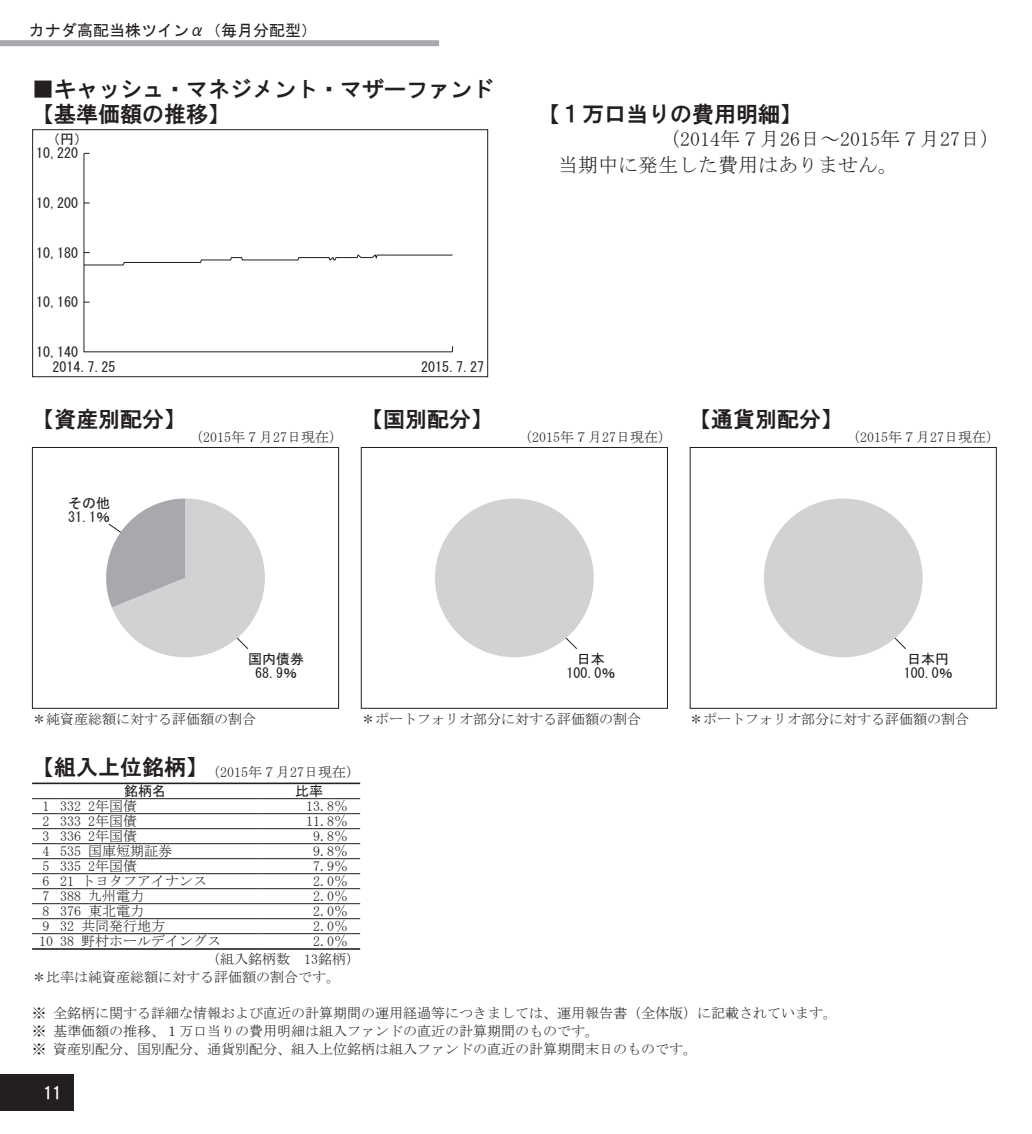
<style>
.page{position:relative;width:1032px;height:1134px;background:#fff}
.page>*{position:absolute;margin:0;border:0;box-sizing:border-box;transform-origin:0 0}
.t1{font:22px/25px "HGS Gothic E";color:#231f20}
.t2{font:20px/26px "MS Mincho";color:#231f20}
.t3{font:16.6px "HGS Gothic E";color:#fff}
.t4{font:16px "MS Gothic";color:#231f20}
.t5{font:14px/18px "MS Mincho";color:#231f20}
.t6{font:14px/14.2px "MS Gothic";color:#231f20}
.s1{font-family:"HGS Gothic E";font-size:22px}
</style>
<div class="page">
<div style="left:32px;top:129px;width:456px;height:248px;border:1px solid #231f20"></div>
<svg style="left:83px;top:152px;width:370px;height:201px"></svg>
<svg style="left:564px;top:638px;width:13px;height:11px"></svg>
<svg style="left:893px;top:636px;width:13px;height:13px"></svg>
<div style="left:32px;top:447px;width:307px;height:262px;border:1px solid #231f20"></div>
<div style="left:361px;top:447px;width:307px;height:262px;border:1px solid #231f20"></div>
<div style="left:690px;top:447px;width:307px;height:262px;border:1px solid #231f20"></div>
<div style="left:435px;top:498px;width:159px;height:159px;background:#d1d2d4;border-radius:79px"></div>
<div style="left:764px;top:498px;width:158px;height:159px;background:#d1d2d4;border-radius:79px"></div>
<svg style="left:106px;top:498px;width:159px;height:159px"></svg>
<div style="left:0;top:1074px;width:74px;height:37px;background:#231f20"></div>
<div style="left:0;top:40px;width:439px;height:6px;background:#a8a9ad"></div>
<hr style="left:32px;top:782px;width:28px;height:2px;background:#231f20">
<hr style="left:60px;top:782px;width:198px;height:2px;background:#231f20">
<hr style="left:258px;top:782px;width:76px;height:2px;background:#231f20">
<hr style="left:334px;top:782px;width:26px;height:2px;background:#231f20">
<svg style="left:32px;top:798px;width:28px;height:1px"></svg>
<hr style="left:60px;top:798px;width:198px;height:1px;background:#231f20">
<hr style="left:258px;top:798px;width:76px;height:1px;background:#231f20">
<svg style="left:334px;top:798px;width:26px;height:1px"></svg>
<svg style="left:32px;top:813px;width:28px;height:1px"></svg>
<hr style="left:60px;top:813px;width:198px;height:1px;background:#231f20">
<hr style="left:258px;top:813px;width:76px;height:1px;background:#231f20">
<svg style="left:334px;top:813px;width:26px;height:1px"></svg>
<svg style="left:32px;top:828px;width:28px;height:1px"></svg>
<hr style="left:60px;top:828px;width:198px;height:1px;background:#231f20">
<hr style="left:258px;top:828px;width:76px;height:1px;background:#231f20">
<svg style="left:334px;top:828px;width:26px;height:1px"></svg>
<svg style="left:32px;top:843px;width:28px;height:1px"></svg>
<hr style="left:60px;top:843px;width:198px;height:1px;background:#231f20">
<hr style="left:258px;top:843px;width:76px;height:1px;background:#231f20">
<svg style="left:334px;top:843px;width:26px;height:1px"></svg>
<svg style="left:32px;top:858px;width:28px;height:1px"></svg>
<hr style="left:60px;top:858px;width:198px;height:1px;background:#231f20">
<hr style="left:258px;top:858px;width:76px;height:1px;background:#231f20">
<svg style="left:334px;top:858px;width:26px;height:1px"></svg>
<svg style="left:32px;top:873px;width:28px;height:1px"></svg>
<hr style="left:60px;top:873px;width:198px;height:1px;background:#231f20">
<hr style="left:258px;top:873px;width:76px;height:1px;background:#231f20">
<svg style="left:334px;top:873px;width:26px;height:1px"></svg>
<svg style="left:32px;top:888px;width:28px;height:1px"></svg>
<hr style="left:60px;top:888px;width:198px;height:1px;background:#231f20">
<hr style="left:258px;top:888px;width:76px;height:1px;background:#231f20">
<svg style="left:334px;top:888px;width:26px;height:1px"></svg>
<svg style="left:32px;top:903px;width:28px;height:1px"></svg>
<hr style="left:60px;top:903px;width:198px;height:1px;background:#231f20">
<hr style="left:258px;top:903px;width:76px;height:1px;background:#231f20">
<svg style="left:334px;top:903px;width:26px;height:1px"></svg>
<svg style="left:32px;top:918px;width:28px;height:1px"></svg>
<hr style="left:60px;top:918px;width:198px;height:1px;background:#231f20">
<hr style="left:258px;top:918px;width:76px;height:1px;background:#231f20">
<svg style="left:334px;top:918px;width:26px;height:1px"></svg>
<svg style="left:32px;top:933px;width:28px;height:1px"></svg>
<hr style="left:60px;top:933px;width:198px;height:1px;background:#231f20">
<hr style="left:258px;top:933px;width:76px;height:1px;background:#231f20">
<svg style="left:334px;top:933px;width:26px;height:1px"></svg>
<hr style="left:32px;top:948px;width:28px;height:2px;background:#231f20">
<hr style="left:60px;top:948px;width:198px;height:2px;background:#231f20">
<hr style="left:258px;top:948px;width:76px;height:2px;background:#231f20">
<hr style="left:334px;top:948px;width:26px;height:2px;background:#231f20">
<p class="t4" style="left:29px;top:23px;width:289px">カナダ高配当株ツインα（毎月分配型）</p>
<h1 class="t1" style="left:32px;top:77px;width:463px">■キャッシュ・マネジメント・マザーファンド【基準価額の推移】</h1>
<p class="t6" style="left:36px;top:132px;width:53px;text-indent:10px">（円）<br>10,220</p>
<p class="t6" style="left:36px;top:196px;width:43px">10,200</p>
<p class="t6" style="left:36px;top:245px;width:43px">10,180</p>
<p class="t6" style="left:36px;top:295px;width:43px">10,160</p>
<p class="t6" style="left:52px;top:344px;width:64px;line-height:15.4px;text-indent:-16px">10,140<br>2014.7.25</p>
<h1 class="t1" style="left:32px;top:406px;width:156px">【資産別配分】</h1>
<p class="t6" style="left:68px;top:496px;width:43px">その他<br>31.1％</p>
<p class="t5" style="left:189px;top:428px;width:155px">（2015年７月27日現在）</p>
<p class="t6" style="left:421px;top:360px;width:64px">2015.7.27</p>
<h1 class="t1" style="left:361px;top:406px;width:133px">【国別配分】</h1>
<h1 class="t1" style="left:538px;top:102px;width:265px">【１万口当りの費用明細】</h1>
<h2 class="t2" style="left:558px;top:126px;width:443px;text-indent:102px">（2014年７月26日～2015年７月27日）当期中に発生した費用はありません。</h2>
<p class="t5" style="left:518px;top:428px;width:155px">（2015年７月27日現在）</p>
<h1 class="t1" style="left:689px;top:406px;width:155px">【通貨別配分】</h1>
<p class="t5" style="left:846px;top:428px;width:155px">（2015年７月27日現在）</p>
<p class="t6" style="left:248px;top:651px;width:57px;text-align:center">国内債券<br>68.9％</p>
<p class="t6" style="left:566px;top:651px;width:50px;text-align:center">日本<br>100.0％</p>
<p class="t6" style="left:904px;top:651px;width:50px">日本円<br>100.0％</p>
<p class="t5" style="left:32px;top:710px;width:225px">＊純資産総額に対する評価額の割合</p>
<p class="t5" style="left:361px;top:710px;width:282px">＊ポートフォリオ部分に対する評価額の割合</p>
<p class="t5" style="left:689px;top:710px;width:281px">＊ポートフォリオ部分に対する評価額の割合</p>
<p class="t5" style="left:32px;top:762px;width:330px"><span class="s1">【組入上位銘柄】</span>（2015年７月27日現在）</p>
<p class="t6" style="left:124px;top:784px;width:43px">銘柄名</p>
<p class="t6" style="left:295px;top:784px;width:29px">比率</p>
<p class="t5" style="left:43px;top:797px;width:96px">1 332 2年国債</p>
<p class="t5" style="left:306px;top:797px;width:43px">13.8％</p>
<p class="t5" style="left:43px;top:812px;width:96px">2 333 2年国債</p>
<p class="t5" style="left:306px;top:812px;width:43px">11.8％</p>
<p class="t5" style="left:43px;top:827px;width:96px">3 336 2年国債</p>
<p class="t5" style="left:313px;top:827px;width:36px">9.8％</p>
<p class="t5" style="left:43px;top:842px;width:131px">4 535 国庫短期証券</p>
<p class="t5" style="left:313px;top:842px;width:36px">9.8％</p>
<p class="t5" style="left:43px;top:857px;width:96px">5 335 2年国債</p>
<p class="t5" style="left:313px;top:857px;width:36px">7.9％</p>
<p class="t5" style="left:43px;top:872px;width:166px">6 21 トヨタフアイナンス</p>
<p class="t5" style="left:313px;top:872px;width:36px">2.0％</p>
<p class="t5" style="left:43px;top:887px;width:103px">7 388 九州電力</p>
<p class="t5" style="left:313px;top:887px;width:36px">2.0％</p>
<p class="t5" style="left:43px;top:902px;width:103px">8 376 東北電力</p>
<p class="t5" style="left:313px;top:902px;width:36px">2.0％</p>
<p class="t5" style="left:43px;top:917px;width:124px">9 32 共同発行地方</p>
<p class="t5" style="left:313px;top:917px;width:36px">2.0％</p>
<p class="t5" style="left:39px;top:932px;width:183px">10 38 野村ホールデイングス</p>
<p class="t5" style="left:206px;top:932px;width:155px;text-indent:107px">2.0％（組入銘柄数　13銘柄）</p>
<p class="t5" style="left:32px;top:968px;width:309px">＊比率は純資産総額に対する評価額の割合です。</p>
<p class="t5" style="left:32px;top:1004px;width:806px">※ 全銘柄に関する詳細な情報および直近の計算期間の運用経過等につきましては、運用報告書（全体版）に記載されています。※ 基準価額の推移、１万口当りの費用明細は組入ファンドの直近の計算期間のものです。<br>※ 資産別配分、国別配分、通貨別配分、組入上位銘柄は組入ファンドの直近の計算期間末日のものです。</p>
<p class="t3" style="left:43px;top:1085px;width:20px">11</p>
</div>
